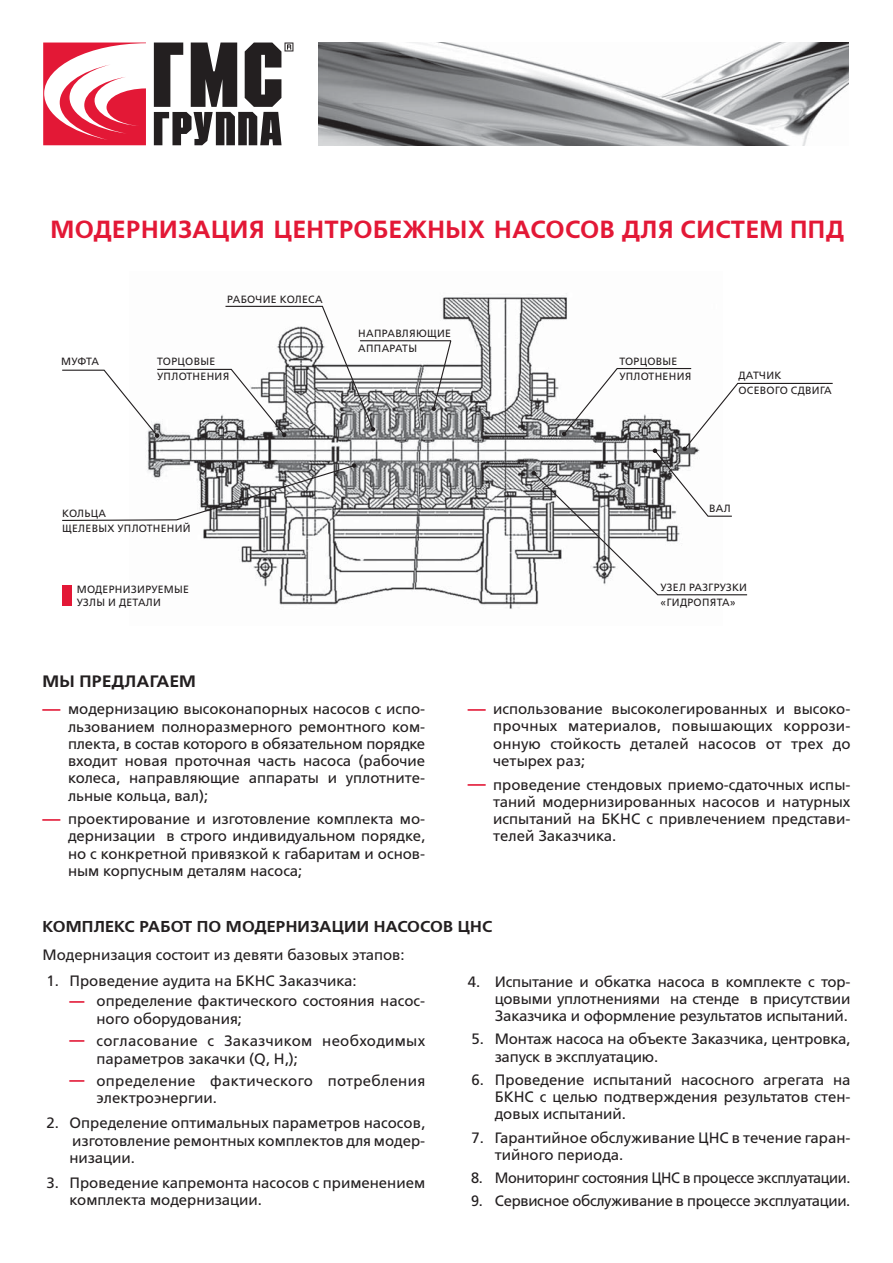
<style>
.page{position:relative;width:893px;height:1263px;background:#fff}
.page>*{position:absolute;margin:0;border:0;box-sizing:border-box;transform-origin:0 0}
.t1{font:24.75px "Free Set Demi Bold C";letter-spacing:.02em;color:#e31836}
.t2{font:16.5px "Free Set Demi Bold C";letter-spacing:.01em;color:#231f20;scale:1.05 1}
.t3{font:15.75px "Free Set Demi Bold C";letter-spacing:.01em;color:#231f20;scale:1.05 1}
.t4{font:15px/17.2px "Free Set C";color:#231f20;text-align:justify}
.t5{font:15px/17.7px "Free Set C";letter-spacing:.02em;color:#231f20}
.t6{font:15px "Free Set C";letter-spacing:-.02em;color:#231f20}
.t7{font:10.5px/15px "Free Set C";letter-spacing:.03em;color:#231f20}
.s1{font-size:22.5px;color:#e31836}
</style>
<div class="page">
<img style="left:319px;top:43px;width:530px;height:102px">
<svg style="left:43px;top:43px;width:103px;height:102px"></svg>
<svg style="left:154px;top:43px;width:139px;height:102px"></svg>
<img style="left:147px;top:293px;width:420px;height:316px">
<svg style="left:62px;top:463px;width:294px;height:59px"></svg>
<svg style="left:531px;top:367px;width:302px;height:229px"></svg>
<svg style="left:62px;top:305px;width:390px;height:133px"></svg>
<div style="left:62px;top:585px;width:9px;height:21px;background:#e31836"></div>
<h1 class="t1" style="left:50px;top:215px;width:795px">МОДЕРНИЗАЦИЯ ЦЕНТРОБЕЖНЫХ НАСОСОВ ДЛЯ CИСТЕМ ППД</h1>
<p class="t7" style="left:61px;top:354px;width:39px">МУФТА</p>
<p class="t7" style="left:227px;top:291px;width:97px">РАБОЧИЕ КОЛЕСА</p>
<p class="t7" style="left:157px;top:354px;width:74px">ТОРЦОВЫЕ<br>УПЛОТНЕНИЯ</p>
<p class="t7" style="left:358px;top:326px;width:94px">НАПРАВЛЯЮЩИЕ<br>АППАРАТЫ</p>
<p class="t7" style="left:619px;top:354px;width:74px">ТОРЦОВЫЕ<br>УПЛОТНЕНИЯ</p>
<p class="t7" style="left:739px;top:368px;width:95px">ДАТЧИК<br>ОСЕВОГО СДВИГА</p>
<p class="t7" style="left:62px;top:506px;width:130px">КОЛЬЦА<br>ЩЕЛЕВЫХ УПЛОТНЕНИЙ</p>
<p class="t7" style="left:77px;top:583px;width:114px;line-height:12.6px">МОДЕРНИЗИРУЕМЫЕ<br>УЗЛЫ И ДЕТАЛИ</p>
<p class="t2" style="left:43px;top:672px;width:148px">МЫ ПРЕДЛАГАЕМ</p>
<p class="t4" style="left:68px;top:700px;width:359px;text-indent:-26px"><span class="s1">—</span> модернизацию высоконапорных насосов с испо&shy;льзованием полноразмерного ремонтного ком&shy;плекта, в состав которого в обязательном порядке входит новая проточная часть насоса (рабочие колеса, направляющие аппараты и уплотните&shy;льные кольца, вал);</p>
<p class="t4" style="left:68px;top:810px;width:359px;text-indent:-26px"><span class="s1">—</span> проектирование и изготовление комплекта мо&shy;дернизации в строго индивидуальном порядке, но с конкретной привязкой к габаритам и основ&shy;ным корпусным деталям насоса;</p>
<p class="t7" style="left:709px;top:501px;width:23px">ВАЛ</p>
<p class="t7" style="left:660px;top:580px;width:88px">УЗЕЛ РАЗГРУЗКИ «ГИДРОПЯТА»</p>
<p class="t4" style="left:493px;top:700px;width:359px;text-indent:-26px"><span class="s1">—</span> использование высоколегированных и высоко&shy;прочных материалов, повышающих коррози&shy;онную стойкость деталей насосов от трех до четырех раз;</p>
<p class="t4" style="left:493px;top:776px;width:359px;text-indent:-26px"><span class="s1">—</span> проведение стендовых приемо-сдаточных испы&shy;таний модернизированных насосов и натурных испытаний на БКНС с привлечением представи&shy;телей Заказчика.</p>
<p class="t3" style="left:43px;top:917px;width:430px">КОМПЛЕКС РАБОТ ПО МОДЕРНИЗАЦИИ НАСОСОВ ЦНС</p>
<p class="t4" style="left:43px;top:946px;width:364px">Модернизация состоит из девяти базовых этапов:</p>
<p class="t4" style="left:46px;top:973px;width:312px">1. Проведение аудита на БКНС Заказчика:</p>
<p class="t4" style="left:97px;top:992px;width:330px;line-height:17.7px;text-indent:-27px"><span class="s1">—</span> определение фактического состояния насос&shy;ного оборудования;</p>
<p class="t5" style="left:97px;top:1032px;width:330px;text-indent:-27px"><span class="s1">—</span> согласование с Заказчиком необходимых параметров закачки (Q, H,);</p>
<p class="t5" style="left:97px;top:1071px;width:330px;text-indent:-27px"><span class="s1">—</span> определение фактического потребления электроэнергии.</p>
<p class="t4" style="left:70px;top:1114px;width:357px;line-height:17.7px;text-indent:-23px">2. Определение оптимальных параметров насосов, изготовление ремонтных комплектов для модер&shy;низации.</p>
<p class="t4" style="left:70px;top:1174px;width:357px;line-height:17.7px;text-indent:-23px">3. Проведение капремонта насосов с применением комплекта модернизации.</p>
<p class="t4" style="left:495px;top:973px;width:357px;text-indent:-27px">4. Испытание и обкатка насоса в комплекте с тор&shy;цовыми уплотнениями на стенде в присутствии Заказчика и оформление результатов испытаний.</p>
<p class="t4" style="left:495px;top:1030px;width:357px;text-indent:-23px">5. Монтаж насоса на объекте Заказчика, центровка, запуск в эксплуатацию.</p>
<p class="t4" style="left:495px;top:1071px;width:357px;text-indent:-23px">6. Проведение испытаний насосного агрегата на БКНС с целью подтверждения результатов стен&shy;довых испытаний.</p>
<p class="t4" style="left:495px;top:1129px;width:357px;text-indent:-23px">7. Гарантийное обслуживание ЦНС в течение гаран&shy;тийного периода.</p>
<p class="t6" style="left:471px;top:1169px;width:381px">8. Мониторинг состояния ЦНС в процессе эксплуатации.</p>
<p class="t6" style="left:471px;top:1192px;width:381px">9. Сервисное обслуживание в процессе эксплуатации.</p>
</div>
